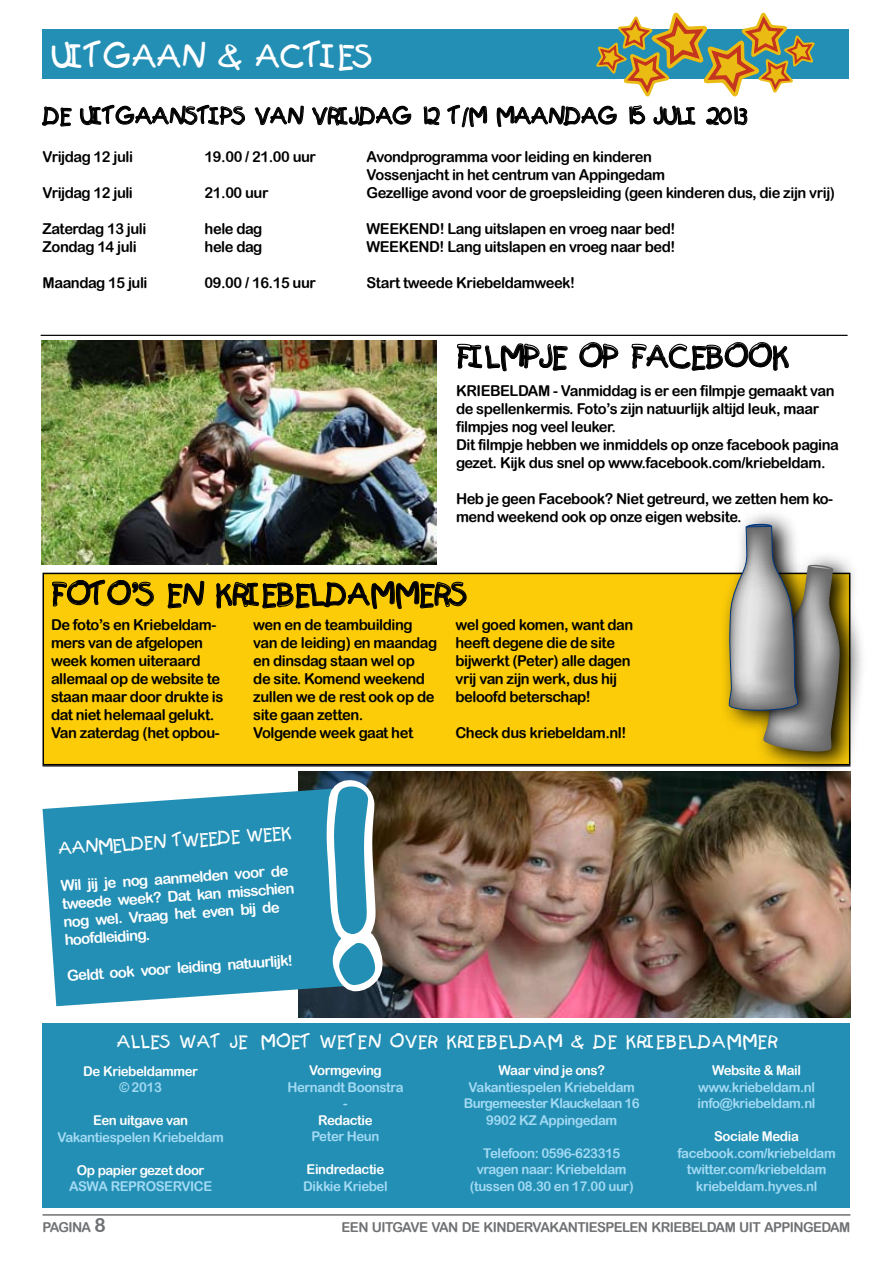
<style>
.page{position:relative;width:893px;height:1263px;background:#fff}
.page>*{position:absolute;margin:0;border:0;box-sizing:border-box;transform-origin:0 0}
.t1{font:33px "Kids Plain";letter-spacing:-.05em;color:#fff}
.t2{font:30px "Kids Plain";letter-spacing:-.05em;color:#000}
.t3{font:22.5px "Kids Plain";letter-spacing:-.05em;color:#000}
.t4{font:18px "Kids Plain";color:#fff}
.t5{font:15px/18px "Arial Rounded MT Bold";letter-spacing:-.03em;color:#000}
.t6{font:15px/18px "Arial Rounded MT Bold";color:#fff}
.t7{font:13.65px "Arial Rounded MT Bold";letter-spacing:-.045em;color:#707173}
.t8{font:13.5px/16.5px "Arial Rounded MT Bold";letter-spacing:-.03em;color:#a2daf4;text-align:center}
.t9{font:13.5px "Arial Rounded MT Bold";letter-spacing:-.03em;color:#fff}
.s1{font-size:19.5px}
</style>
<div class="page">
<img style="left:299px;top:772px;width:552px;height:246px">
<svg style="left:43px;top:788px;width:270px;height:218px;fill:#248fb4"></svg>
<svg style="left:313px;top:766px;width:90px;height:244px"></svg>
<div style="left:43px;top:29px;width:806px;height:50px;background:#248fb4"></div>
<hr style="left:43px;top:1214px;width:807px;height:2px;background:#707173">
<div style="left:43px;top:1023px;width:807px;height:185px;background:#248fb4"></div>
<hr style="left:43px;top:765px;width:807px;height:1px;background:#000">
<div style="left:43px;top:573px;width:807px;height:192px;background:#fccc08"></div>
<div style="left:43px;top:573px;width:807px;height:192px;border:2px solid #000"></div>
<svg style="left:752px;top:571px;width:111px;height:214px"></svg>
<svg style="left:718px;top:514px;width:134px;height:232px"></svg>
<div style="left:746px;top:524px;width:26px;height:6px;border:2px solid #003882;border-radius:50%"></div>
<svg style="left:728px;top:525px;width:112px;height:227px"></svg>
<hr style="left:41px;top:335px;width:807px;height:1px;background:#000">
<img style="left:41px;top:341px;width:395px;height:224px">
<svg style="left:52px;top:579px;width:102px;height:28px"></svg>
<svg style="left:167px;top:580px;width:38px;height:29px"></svg>
<svg style="left:216px;top:581px;width:251px;height:29px"></svg>
<svg style="left:456px;top:334px;width:113px;height:38px"></svg>
<svg style="left:579px;top:342px;width:40px;height:27px"></svg>
<svg style="left:631px;top:342px;width:158px;height:29px"></svg>
<svg style="left:42px;top:106px;width:30px;height:21px"></svg>
<svg style="left:80px;top:104px;width:165px;height:22px"></svg>
<svg style="left:254px;top:105px;width:50px;height:21px"></svg>
<svg style="left:312px;top:105px;width:100px;height:21px"></svg>
<svg style="left:423px;top:106px;width:17px;height:20px"></svg>
<svg style="left:447px;top:104px;width:41px;height:24px"></svg>
<svg style="left:496px;top:12px;width:319px;height:115px"></svg>
<h1 class="t1" style="left:51px;top:35px;width:325px">UITGAAN &amp; ACTIES</h1>
<h3 class="t3" style="left:43px;top:102px;width:707px">DE UITGAANSTIPS VAN VRIJDAG 12 T/M MAANDAG 15 JULI 2013</h3>
<p class="t5" style="left:43px;top:147px;width:92px">Vrijdag 12 juli</p>
<p class="t5" style="left:205px;top:147px;width:113px">19.00 / 21.00 uur</p>
<p class="t5" style="left:367px;top:147px;width:300px">Avondprogramma voor leiding en kinderen<br>Vossenjacht in het centrum van Appingedam</p>
<p class="t5" style="left:43px;top:183px;width:92px">Vrijdag 12 juli</p>
<p class="t5" style="left:205px;top:183px;width:65px">21.00 uur</p>
<p class="t5" style="left:367px;top:183px;width:470px">Gezellige avond voor de groepsleiding (geen kinderen dus, die zijn vrij)</p>
<p class="t5" style="left:43px;top:219px;width:105px">Zaterdag 13 juli</p>
<p class="t5" style="left:205px;top:219px;width:59px">hele dag</p>
<p class="t5" style="left:367px;top:219px;width:310px">WEEKEND! Lang uitslapen en vroeg naar bed!</p>
<p class="t5" style="left:43px;top:237px;width:96px">Zondag 14 juli</p>
<p class="t5" style="left:205px;top:237px;width:59px">hele dag</p>
<p class="t5" style="left:367px;top:237px;width:310px">WEEKEND! Lang uitslapen en vroeg naar bed!</p>
<p class="t5" style="left:43px;top:273px;width:106px">Maandag 15 juli</p>
<p class="t5" style="left:205px;top:273px;width:113px">09.00 / 16.15 uur</p>
<p class="t5" style="left:367px;top:273px;width:210px">Start tweede Kriebeldamweek!</p>
<h2 class="t2" style="left:456px;top:338px;width:336px">FILMPJE OP FACEBOOK</h2>
<p class="t5" style="left:456px;top:381px;width:384px">KRIEBELDAM - Vanmiddag is er een filmpje gemaakt van de spellenkermis. Foto’s zijn natuurlijk altijd leuk, maar filmpjes nog veel leuker.<br>Dit filmpje hebben we inmiddels op onze facebook pagina gezet. Kijk dus snel op www.facebook.com/kriebeldam.</p>
<p class="t5" style="left:456px;top:489px;width:379px">Heb je geen Facebook? Niet getreurd, we zetten hem ko&shy;mend weekend ook op onze eigen website.</p>
<h2 class="t2" style="left:51px;top:576px;width:420px">FOTO’S EN KRIEBELDAMMERS</h2>
<p class="t5" style="left:51px;top:615px;width:174px">De foto’s en Kriebeldam&shy;mers van de afgelopen week komen uiteraard allemaal op de website te staan maar door drukte is dat niet helemaal gelukt.<br>Van zaterdag (het opbou-</p>
<p class="t5" style="left:253px;top:615px;width:185px">wen en de teambuilding van de leiding) en maandag en dinsdag staan wel op<br>de site. Komend weekend zullen we de rest ook op de site gaan zetten.<br>Volgende week gaat het</p>
<p class="t5" style="left:455px;top:615px;width:179px">wel goed komen, want dan heeft degene die de site bijwerkt (Peter) alle dagen vrij van zijn werk, dus hij beloofd beterschap!</p>
<p class="t5" style="left:455px;top:723px;width:172px">Check dus kriebeldam.nl!</p>
<p class="t4" style="left:58px;top:838px;width:236px;rotate:-4deg">AANMELDEN TWEEDE WEEK</p>
<p class="t6" style="left:60px;top:877px;width:234px;rotate:-4deg">Wil jij je nog aanmelden voor de tweede week? Dat kan misschien nog wel. Vraag het even bij de hoofdleiding.</p>
<p class="t6" style="left:67px;top:966px;width:228px;rotate:-4deg">Geldt ook voor leiding natuurlijk!</p>
<p class="t4" style="left:117px;top:1031px;width:663px">ALLES WAT JE MOET WETEN OVER KRIEBELDAM &amp; DE KRIEBELDAMMER</p>
<p class="t9" style="left:83px;top:1063px;width:116px">De Kriebeldammer</p>
<p class="t8" style="left:119px;top:1079px;width:44px">© 2013</p>
<p class="t9" style="left:93px;top:1112px;width:97px">Een uitgave van</p>
<p class="t8" style="left:57px;top:1128px;width:168px">Vakantiespelen Kriebeldam</p>
<p class="t9" style="left:77px;top:1162px;width:129px">Op papier gezet door</p>
<p class="t8" style="left:69px;top:1178px;width:145px">ASWA REPROSERVICE</p>
<p class="t9" style="left:309px;top:1063px;width:74px">Vormgeving</p>
<p class="t8" style="left:287px;top:1079px;width:118px">Hernandt Boonstra -</p>
<p class="t9" style="left:318px;top:1112px;width:56px">Redactie</p>
<p class="t8" style="left:311px;top:1128px;width:70px">Peter Heun</p>
<p class="t9" style="left:307px;top:1162px;width:79px">Eindredactie</p>
<p class="t8" style="left:303px;top:1178px;width:86px">Dikkie Kriebel</p>
<p class="t9" style="left:499px;top:1063px;width:108px">Waar vind je ons?</p>
<p class="t8" style="left:464px;top:1079px;width:177px">Vakantiespelen Kriebeldam<br>Burgemeester Klauckelaan 16<br>9902 KZ Appingedam</p>
<p class="t8" style="left:470px;top:1145px;width:165px">Telefoon: 0596-623315 vragen naar: Kriebeldam (tussen 08.30 en 17.00 uur)</p>
<p class="t9" style="left:712px;top:1063px;width:90px">Website &amp; Mail</p>
<p class="t8" style="left:698px;top:1079px;width:119px;text-align:left">www.kriebeldam.nl info@kriebeldam.nl</p>
<p class="t9" style="left:714px;top:1129px;width:86px">Sociale Media</p>
<p class="t8" style="left:677px;top:1145px;width:160px">facebook.com/kriebeldam twitter.com/kriebeldam kriebeldam.hyves.nl</p>
<p class="t7" style="left:43px;top:1219px;width:65px">PAGINA <span class="s1">8</span></p>
<p class="t7" style="left:342px;top:1219px;width:510px">EEN UITGAVE VAN DE KINDERVAKANTIESPELEN KRIEBELDAM UIT APPINGEDAM</p>
</div>
